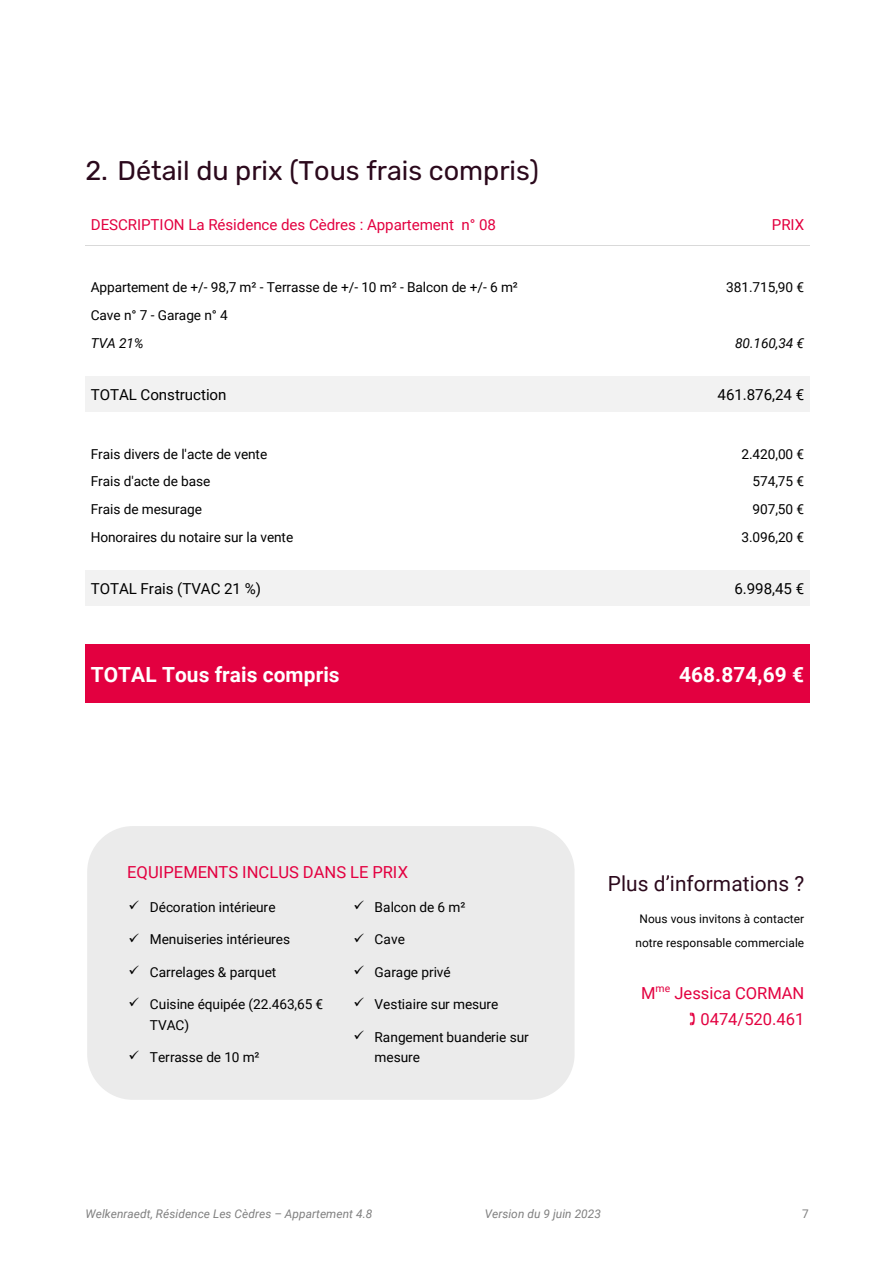
<style>
.page{position:relative;width:893px;height:1263px;background:#fff}
.page>*{position:absolute;margin:0;border:0;box-sizing:border-box;transform-origin:0 0}
.t1{font:27px "Rubik";color:#2b091c}
.t2{font:700 20.85px "Roboto";letter-spacing:.005em;color:#fff}
.t3{font:20.85px "Roboto";letter-spacing:.005em;color:#2b091c}
.t4{font:16.5px/25.2px "Roboto";color:#e30040;text-align:right}
.t5{font:15.15px "Roboto";letter-spacing:-.005em;color:#000}
.t6{font:15.15px "Roboto";letter-spacing:-.005em;color:#e30040}
.t7{font:13.65px/20.5px "Roboto";letter-spacing:-.005em;color:#000}
.t8{font:italic 13.65px "Roboto";letter-spacing:-.005em;color:#000}
.t9{font:italic 11.85px "Roboto";letter-spacing:.005em;color:#7f7f7f}
.t10{font:11.85px/23.7px "Roboto";letter-spacing:.005em;color:#000;text-align:center}
.t11{font:11.85px "Roboto";color:#7f7f7f}
.t12{font:10.5px "Roboto";color:#e30040}
</style>
<div class="page">
<hr style="left:85px;top:245px;width:566px;height:1px;background:#d9d9d9">
<hr style="left:652px;top:245px;width:157px;height:1px;background:#d9d9d9">
<div style="left:85px;top:376px;width:566px;height:36px;background:#f2f2f2"></div>
<div style="left:651px;top:376px;width:158px;height:36px;background:#f2f2f2"></div>
<div style="left:85px;top:570px;width:566px;height:36px;background:#f2f2f2"></div>
<div style="left:651px;top:570px;width:158px;height:36px;background:#f2f2f2"></div>
<div style="left:85px;top:644px;width:566px;height:59px;background:#e30040"></div>
<div style="left:651px;top:644px;width:158px;height:59px;background:#e30040"></div>
<div style="left:87px;top:826px;width:487px;height:274px;background:#ebebeb;border-radius:46px"></div>
<h1 class="t1" style="left:85px;top:159px;width:455px">2. Détail du prix (Tous frais compris)</h1>
<p class="t6" style="left:91px;top:218px;width:406px">DESCRIPTION La Résidence des Cèdres : Appartement n° 08</p>
<p class="t6" style="left:771px;top:218px;width:34px">PRIX</p>
<p class="t7" style="left:91px;top:278px;width:428px">Appartement de +/- 98,7 m² - Terrasse de +/- 10 m² - Balcon de +/- 6 m²</p>
<p class="t7" style="left:726px;top:278px;width:79px">381.715,90 €</p>
<p class="t7" style="left:91px;top:306px;width:139px">Cave n° 7 - Garage n° 4</p>
<p class="t8" style="left:91px;top:338px;width:54px">TVA 21%</p>
<p class="t8" style="left:735px;top:338px;width:70px">80.160,34 €</p>
<p class="t5" style="left:91px;top:388px;width:137px">TOTAL Construction</p>
<p class="t5" style="left:717px;top:388px;width:88px">461.876,24 €</p>
<p class="t7" style="left:91px;top:445px;width:178px">Frais divers de l'acte de vente</p>
<p class="t7" style="left:741px;top:445px;width:64px">2.420,00 €</p>
<p class="t7" style="left:91px;top:472px;width:121px">Frais d'acte de base</p>
<p class="t7" style="left:752px;top:472px;width:53px">574,75 €</p>
<p class="t7" style="left:91px;top:500px;width:113px">Frais de mesurage</p>
<p class="t7" style="left:752px;top:500px;width:53px">907,50 €</p>
<p class="t7" style="left:91px;top:528px;width:204px">Honoraires du notaire sur la vente</p>
<p class="t7" style="left:741px;top:528px;width:64px">3.096,20 €</p>
<p class="t5" style="left:91px;top:582px;width:172px">TOTAL Frais (TVAC 21 %)</p>
<p class="t5" style="left:734px;top:582px;width:71px">6.998,45 €</p>
<h2 class="t2" style="left:91px;top:666px;width:250px">TOTAL Tous frais compris</h2>
<h2 class="t2" style="left:679px;top:666px;width:126px">468.874,69 €</h2>
<p class="t4" style="left:127px;top:860px;width:282px">EQUIPEMENTS INCLUS DANS LE PRIX</p>
<p class="t7" style="left:129px;top:898px;width:148px">✓ Décoration intérieure</p>
<p class="t7" style="left:129px;top:930px;width:163px">✓ Menuiseries intérieures</p>
<p class="t7" style="left:129px;top:963px;width:149px">✓ Carrelages &amp; parquet</p>
<p class="t7" style="left:150px;top:995px;width:175px;text-indent:-21px">✓ Cuisine équipée (22.463,65 €<br>TVAC)</p>
<p class="t7" style="left:129px;top:1048px;width:133px">✓ Terrasse de 10 m²</p>
<p class="t7" style="left:353px;top:898px;width:113px">✓ Balcon de 6 m²</p>
<p class="t7" style="left:353px;top:930px;width:53px">✓ Cave</p>
<p class="t7" style="left:353px;top:963px;width:99px">✓ Garage privé</p>
<p class="t7" style="left:353px;top:995px;width:147px">✓ Vestiaire sur mesure</p>
<p class="t7" style="left:374px;top:1027px;width:156px;text-indent:-21px">✓ Rangement buanderie sur mesure</p>
<h2 class="t3" style="left:608px;top:872px;width:198px">Plus d’informations ?</h2>
<p class="t10" style="left:635px;top:908px;width:170px">Nous vous invitons à contacter notre responsable commerciale</p>
<p class="t4" style="left:641px;top:982px;width:16px">M</p>
<p class="t12" style="left:655px;top:982px;width:16px">me</p>
<p class="t4" style="left:674px;top:982px;width:131px">Jessica CORMAN<br>0474/520.461</p>
<p class="t9" style="left:85px;top:1209px;width:288px">Welkenraedt, Résidence Les Cèdres – Appartement 4.8</p>
<p class="t9" style="left:484px;top:1209px;width:118px">Version du 9 juin 2023</p>
<p class="t11" style="left:802px;top:1209px;width:8px">7</p>
</div>
